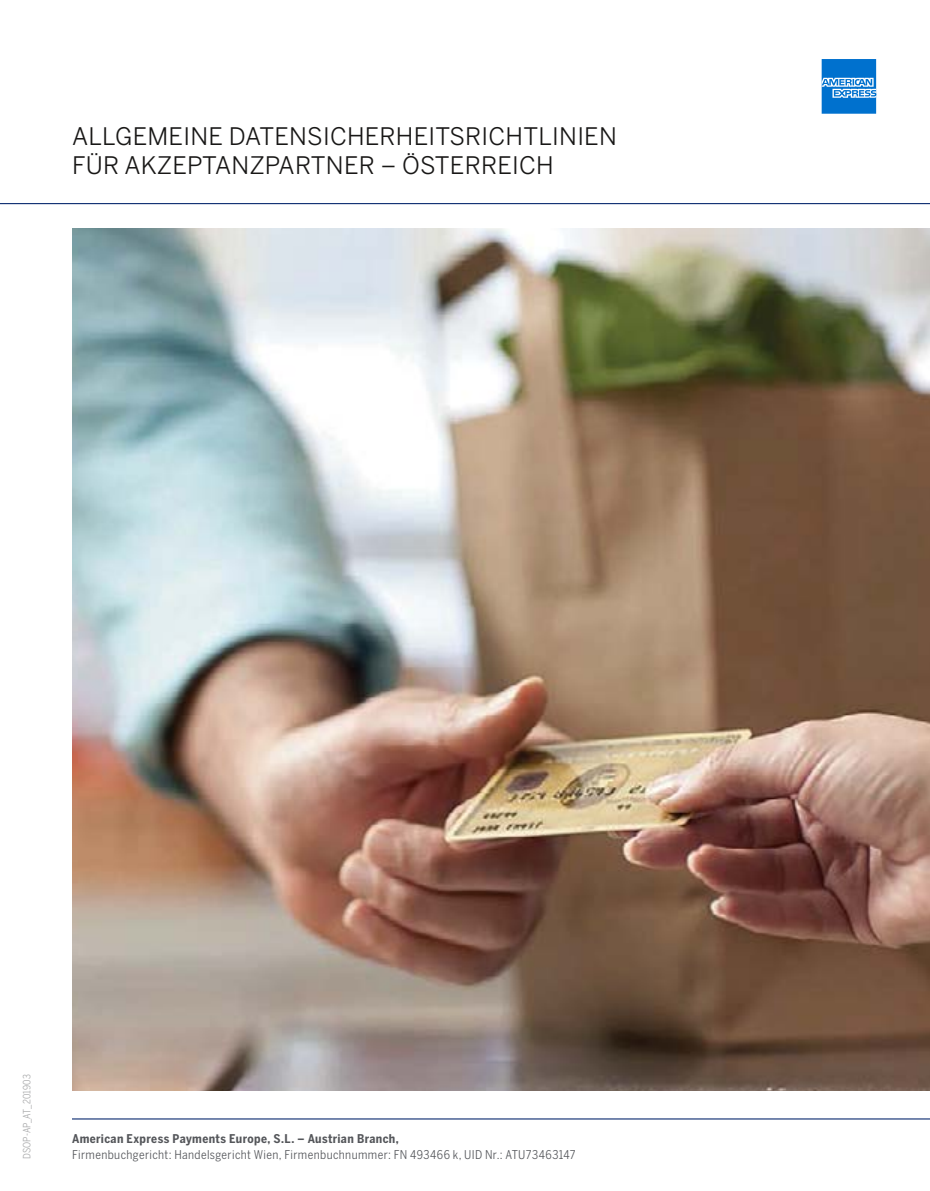
<style>
.page{position:relative;width:930px;height:1191px;background:#fff}
.page>*{position:absolute;margin:0;border:0;box-sizing:border-box;transform-origin:0 0}
.t1{font:24px/28.8px "Benton Sans";letter-spacing:.01em;color:#181716}
.t2{font:12px "Benton Sans Cond";letter-spacing:.03em;color:#54565a}
.t3{font:700 12px "Benton Sans Cond";letter-spacing:.03em;color:#54565a}
.t4{font:10px "Benton Sans Cond";letter-spacing:.015em;color:#a7a8a9}
</style>
<div class="page">
<img style="left:72px;top:228px;width:858px;height:862px">
<hr style="left:72px;top:1118px;width:858px;height:1px;background:#0e2e72">
<hr style="left:0;top:203px;width:930px;height:1px;background:#0e2e72">
<svg style="left:822px;top:59px;width:54px;height:55px;background:#2a88d5"></svg>
<h1 class="t1" style="left:72px;top:122px;width:546px">ALLGEMEINE DATENSICHERHEITSRICHTLINIEN<br>FÜR AKZEPTANZPARTNER – ÖSTERREICH</h1>
<p class="t4" style="left:21px;top:1159px;width:87px;rotate:-90deg">DSOP-AP_AT_201903</p>
<p class="t3" style="left:72px;top:1131px;width:328px">American Express Payments Europe, S.L. – Austrian Branch,</p>
<p class="t2" style="left:72px;top:1147px;width:505px">Firmenbuchgericht: Handelsgericht Wien, Firmenbuchnummer: FN 493466 k, UID Nr.: ATU73463147</p>
</div>
